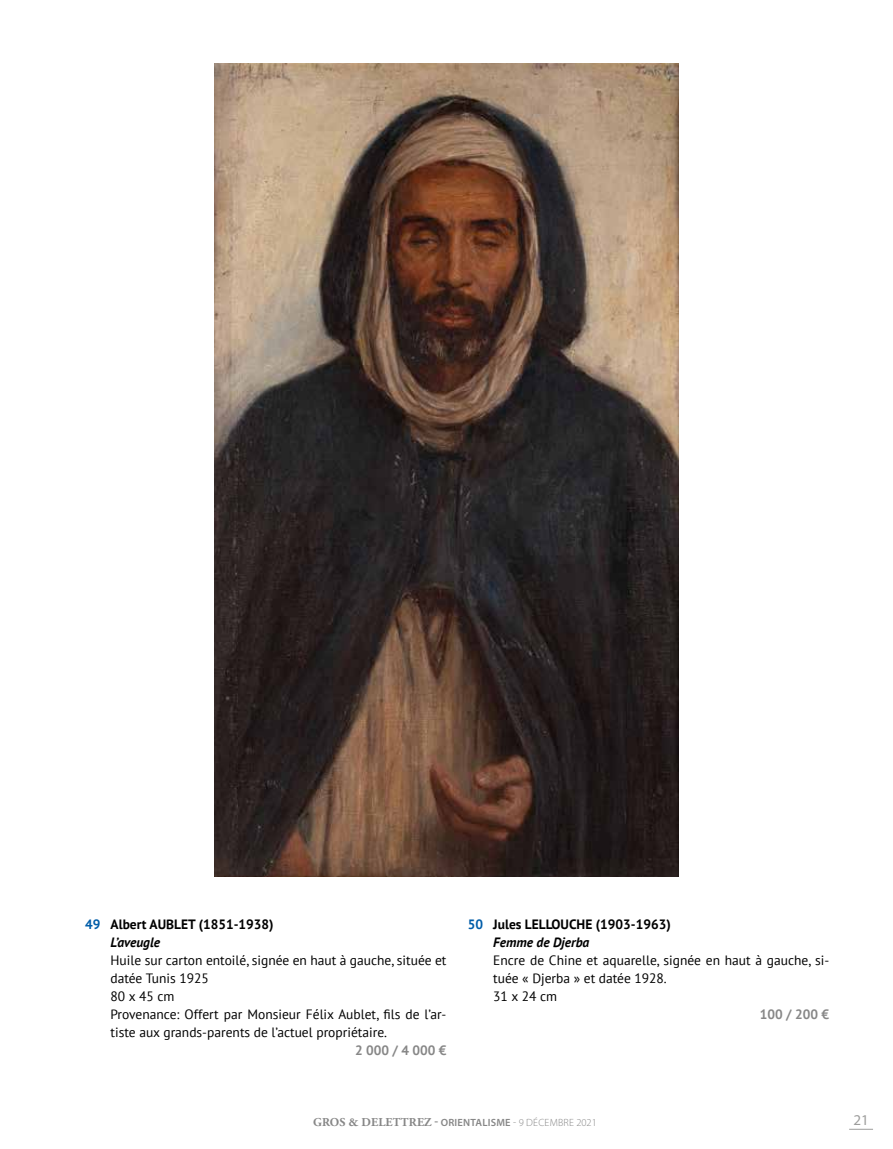
<style>
.page{position:relative;width:893px;height:1149px;background:#fff}
.page>*{position:absolute;margin:0;border:0;box-sizing:border-box;transform-origin:0 0}
.t1{font:15px "Myriad Pro";color:#9d9d9c}
.t2{font:13.5px/18px "PT Sans";color:#000}
.t3{font:700 13.5px/18px "PT Sans";color:#000}
.t4{font:700 13.5px "PT Sans";color:#878787}
.t5{font:700 12px "Adobe Garamond Pro";letter-spacing:.015em;color:#878787}
.s1{color:#005da9}
.s2{font-style:italic}
.s3{font-family:"Myriad Pro";font-weight:600}
.s4{font-family:"Myriad Pro";font-weight:600;font-size:10.5px}
.s5{font-family:"Myriad Pro";font-weight:300;font-size:10.5px}
</style>
<div class="page">
<svg style="left:849px;top:1128px;width:24px;height:1px"></svg>
<img style="left:214px;top:64px;width:465px;height:812px">
<p class="t3" style="left:111px;top:914px;width:165px;text-indent:-26px"><span class="s1">49</span> Albert AUBLET (1851-1938)<br><span class="s2">L’aveugle</span></p>
<p class="t2" style="left:111px;top:950px;width:337px">Huile sur carton entoilé, signée en haut à gauche, située et datée Tunis 1925<br>80 x 45 cm<br>Provenance: Offert par Monsieur Félix Aublet, fils de l’ar&shy;tiste aux grands-parents de l’actuel propriétaire.</p>
<p class="t4" style="left:355px;top:1040px;width:93px">2 000 / 4 000 €</p>
<p class="t3" style="left:493px;top:914px;width:179px;text-indent:-26px"><span class="s1">50</span> Jules LELLOUCHE (1903-1963)<br><span class="s2">Femme de Djerba</span></p>
<p class="t2" style="left:493px;top:950px;width:337px">Encre de Chine et aquarelle, signée en haut à gauche, si&shy;tuée « Djerba » et datée 1928.<br>31 x 24 cm</p>
<p class="t4" style="left:760px;top:1004px;width:71px">100 / 200 €</p>
<p class="t5" style="left:313px;top:1114px;width:285px">GROS &amp; DELETTREZ <span class="s3">-</span> <span class="s4">ORIENTALISME</span> <span class="s5">- 9 DÉCEMBRE 2021</span></p>
<p class="t1" style="left:853px;top:1110px;width:17px">21</p>
</div>
